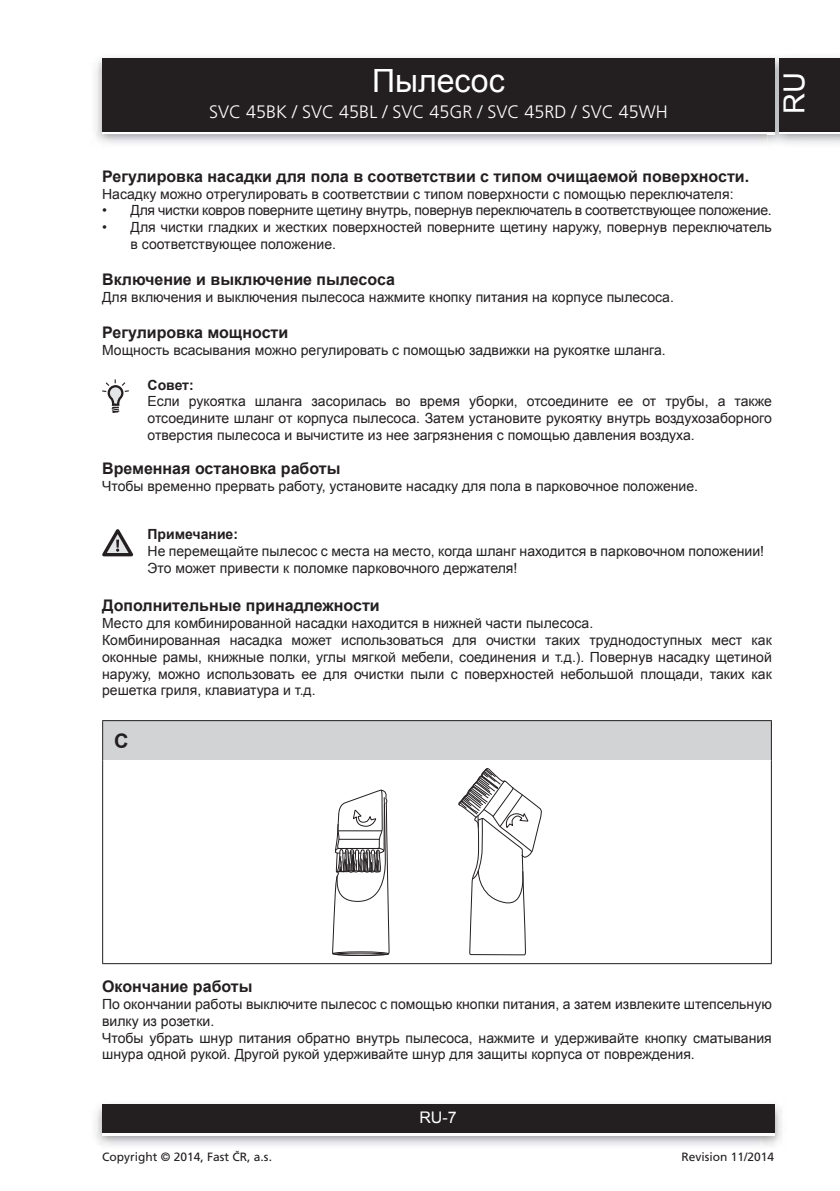
<style>
.page{position:relative;width:840px;height:1191px;background:#fff}
.page>*{position:absolute;margin:0;border:0;box-sizing:border-box;transform-origin:0 0}
.t1{font:32px "Arial";color:#fff}
.t2{font:29px "Arial";color:#fff}
.t3{font:700 20px "Arial";color:#231f20}
.t4{font:300 18px "Frutiger CE";color:#fff}
.t5{font:700 16px "Arial";color:#231f20}
.t6{font:16px "Arial";color:#fff}
.t7{font:14px/16.8px "Arial";color:#231f20}
.t8{font:14px "Arial";letter-spacing:-.02em;color:#231f20}
.t9{font:700 14px "Arial";color:#231f20}
.t10{font:12px "Frutiger CE";color:#231f20}
</style>
<div class="page">
<img style="left:96px;top:57px;width:671px;height:87px">
<div style="left:102px;top:61px;width:672px;height:73px;background:linear-gradient(to right,#231f20,#231f20)"></div>
<div style="left:102px;top:58px;width:672px;height:73px;background:#231f20"></div>
<img style="left:96px;top:1104px;width:686px;height:42px">
<div style="left:102px;top:1107px;width:672px;height:28px;background:linear-gradient(to right,#fff,#fff)"></div>
<div style="left:102px;top:1104px;width:672px;height:28px;background:#231f20"></div>
<img style="left:767px;top:54px;width:18px;height:92px">
<svg style="left:767px;top:131px;width:7px;height:3px"></svg>
<img style="left:767px;top:58px;width:7px;height:3px">
<img style="left:767px;top:61px;width:7px;height:70px">
<div style="left:778px;top:61px;width:61px;height:73px;background:linear-gradient(to right,#231f20,#231f20)"></div>
<div style="left:778px;top:58px;width:61px;height:73px;background:#231f20"></div>
<svg style="left:102px;top:379px;width:27px;height:33px"></svg>
<svg style="left:102px;top:529px;width:32px;height:28px"></svg>
<div style="left:103px;top:720px;width:668px;height:40px;background:#d1d3d4"></div>
<hr style="left:102px;top:963px;width:669px;height:1px;background:#231f20">
<hr style="left:102px;top:721px;width:1px;height:39px;background:#231f20">
<hr style="left:770px;top:721px;width:1px;height:39px;background:#231f20">
<hr style="left:102px;top:720px;width:669px;height:1px;background:#231f20">
<hr style="left:102px;top:760px;width:1px;height:203px;background:#231f20">
<hr style="left:770px;top:760px;width:1px;height:203px;background:#231f20">
<svg style="left:458px;top:768px;width:83px;height:187px"></svg>
<svg style="left:332px;top:789px;width:57px;height:166px"></svg>
<h1 class="t1" style="left:372px;top:63px;width:134px">Пылесос</h1>
<p class="t4" style="left:209px;top:105px;width:460px">SVC 45BK / SVC 45BL / SVC 45GR / SVC 45RD / SVC 45WH</p>
<h2 class="t2" style="left:777px;top:114px;width:43px;rotate:-90deg">RU</h2>
<p class="t5" style="left:102px;top:167px;width:648px">Регулировка насадки для пола в соответствии с типом очищаемой поверхности.</p>
<p class="t7" style="left:102px;top:185px;width:632px">Насадку можно отрегулировать в соответствии с типом поверхности с помощью переключателя:</p>
<p class="t8" style="left:102px;top:203px;width:670px">• Для чистки ковров поверните щетину внутрь, повернув переключатель в соответствующее положение.</p>
<p class="t7" style="left:130px;top:219px;width:642px;text-indent:-28px">• Для чистки гладких и жестких поверхностей поверните щетину наружу, повернув переключатель в соответствующее положение.</p>
<p class="t5" style="left:102px;top:270px;width:294px">Включение и выключение пылесоса</p>
<p class="t7" style="left:102px;top:288px;width:573px">Для включения и выключения пылесоса нажмите кнопку питания на корпусе пылесоса.</p>
<p class="t5" style="left:102px;top:323px;width:187px">Регулировка мощности</p>
<p class="t7" style="left:102px;top:341px;width:564px">Мощность всасывания можно регулировать с помощью задвижки на рукоятке шланга.</p>
<p class="t9" style="left:147px;top:377px;width:48px">Совет:</p>
<p class="t7" style="left:147px;top:393px;width:625px;text-align:justify">Если рукоятка шланга засорилась во время уборки, отсоедините ее от трубы, а также отсоедините шланг от корпуса пылесоса. Затем установите рукоятку внутрь воздухозаборного отверстия пылесоса и вычистите из нее загрязнения с помощью давления воздуха.</p>
<p class="t5" style="left:102px;top:459px;width:240px">Временная остановка работы</p>
<p class="t7" style="left:102px;top:477px;width:597px">Чтобы временно прервать работу, установите насадку для пола в парковочное положение.</p>
<p class="t9" style="left:147px;top:526px;width:92px">Примечание:</p>
<p class="t7" style="left:147px;top:543px;width:617px">Не перемещайте пылесос с места на место, когда шланг находится в парковочном положении!<br>Это может привести к поломке парковочного держателя!</p>
<p class="t5" style="left:102px;top:597px;width:279px">Дополнительные принадлежности</p>
<p class="t7" style="left:102px;top:615px;width:670px">Место для комбинированной насадки находится в нижней части пылесоса.<br>Комбинированная насадка может использоваться для очистки таких труднодоступных мест как оконные рамы, книжные полки, углы мягкой мебели, соединения и т.д.). Повернув насадку щетиной наружу, можно использовать ее для очистки пыли с поверхностей небольшой площади, таких как решетка гриля, клавиатура и т.д.</p>
<h3 class="t3" style="left:114px;top:730px;width:16px">C</h3>
<p class="t5" style="left:102px;top:977px;width:152px">Окончание работы</p>
<p class="t7" style="left:102px;top:995px;width:670px">По окончании работы выключите пылесос с помощью кнопки питания, а затем извлеките штепсельную вилку из розетки.<br>Чтобы убрать шнур питания обратно внутрь пылесоса, нажмите и удерживайте кнопку сматывания шнура одной рукой. Другой рукой удерживайте шнур для защиты корпуса от повреждения.</p>
<p class="t6" style="left:419px;top:1108px;width:39px">RU-7</p>
<p class="t10" style="left:102px;top:1152px;width:171px">Copyright © 2014, Fast ČR, a.s.</p>
<p class="t10" style="left:681px;top:1152px;width:94px">Revision 11/2014</p>
</div>
